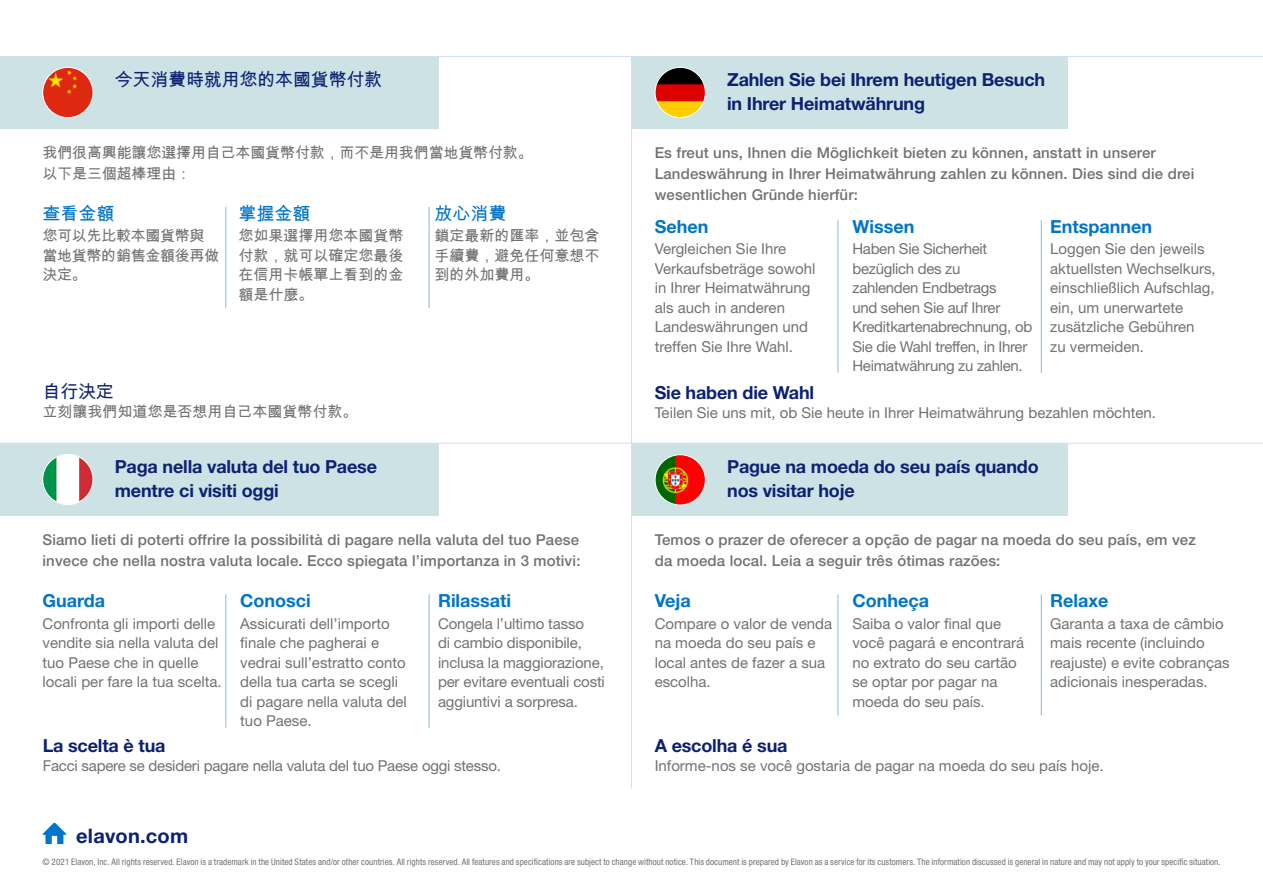
<style>
.page{position:relative;width:1263px;height:893px;background:#fff}
.page>*{position:absolute;margin:0;border:0;box-sizing:border-box;transform-origin:0 0}
.t1{font:700 19.95px "Helvetica Neue LT Std";letter-spacing:.01em;color:#0d2173}
.t2{font:700 18px/24px "Helvetica Neue LT Std";letter-spacing:-.01em;color:#0d2173}
.t3{font:700 18px "Helvetica Neue LT Std";color:#0075c9}
.t4{font:18px "Arial Unicode MS";letter-spacing:-.01em;color:#0d2173}
.t5{font:18px "Arial Unicode MS";color:#0075c9}
.t6{font:15px/19.5px "Helvetica Neue LT Std";color:#707370}
.t7{font:500 15px/21px "Helvetica Neue LT Std";letter-spacing:.01em;color:#707370}
.t8{font:15px/19.5px "Helvetica Neue LT Std";letter-spacing:-.02em;color:#707370}
.t9{font:15px/19.5px "Arial Unicode MS";color:#707370;text-align:justify}
.t10{font:15px/19.5px "Arial Unicode MS";letter-spacing:-.02em;color:#707370}
.t11{font:condensed 9px "Helvetica Neue LT Std";letter-spacing:.01em;color:#707370}
</style>
<div class="page">
<div style="left:0;top:443px;width:438px;height:73px;background:#cce2e4"></div>
<div style="left:631px;top:443px;width:437px;height:73px;background:#cce2e4"></div>
<div style="left:0;top:56px;width:438px;height:73px;background:#cce2e4"></div>
<div style="left:631px;top:56px;width:437px;height:73px;background:#cce2e4"></div>
<img style="left:43px;top:454px;width:50px;height:51px;border-radius:25px">
<div style="left:42px;top:454px;width:51px;height:51px;border:1px solid #fff;border-radius:50%"></div>
<img style="left:43px;top:67px;width:50px;height:51px;border-radius:25px">
<div style="left:42px;top:67px;width:51px;height:51px;border:1px solid #fff;border-radius:50%"></div>
<svg style="left:42px;top:822px;width:25px;height:22px"></svg>
<hr style="left:631px;top:57px;width:1px;height:732px;background:#cce3f4">
<hr style="left:0;top:443px;width:1263px;height:1px;background:#cce3f4">
<hr style="left:0;top:56px;width:1263px;height:1px;background:#cce3f4">
<img style="left:655px;top:67px;width:50px;height:51px;border-radius:25px">
<div style="left:655px;top:67px;width:51px;height:51px;border:1px solid #fff;border-radius:50%"></div>
<hr style="left:225px;top:207px;width:1px;height:101px;background:#80bae4">
<hr style="left:429px;top:207px;width:1px;height:101px;background:#80bae4">
<hr style="left:838px;top:220px;width:1px;height:153px;background:#80bae4">
<hr style="left:1041px;top:220px;width:1px;height:153px;background:#80bae4">
<img style="left:655px;top:455px;width:50px;height:50px;border-radius:25px">
<div style="left:655px;top:454px;width:51px;height:51px;border:1px solid #fff;border-radius:50%"></div>
<hr style="left:838px;top:594px;width:1px;height:121px;background:#80bae4">
<hr style="left:1041px;top:594px;width:1px;height:121px;background:#80bae4">
<hr style="left:225px;top:594px;width:1px;height:134px;background:#80bae4">
<hr style="left:429px;top:594px;width:1px;height:134px;background:#80bae4">
<p class="t4" style="left:115px;top:66px;width:269px">今天消費時就用您的本國貨幣付款</p>
<p class="t9" style="left:43px;top:142px;width:492px;line-height:21px">我們很高興能讓您選擇用自己本國貨幣付款，而不是用我們當地貨幣付款。以下是三個超棒理由：</p>
<p class="t5" style="left:43px;top:200px;width:73px">查看金額</p>
<p class="t10" style="left:43px;top:226px;width:178px">您可以先比較本國貨幣與當地貨幣的銷售金額後再做決定。</p>
<p class="t5" style="left:239px;top:200px;width:73px">掌握金額</p>
<p class="t9" style="left:239px;top:226px;width:167px">您如果選擇用您本國貨幣付款，就可以確定您最後在信用卡帳單上看到的金額是什麼。</p>
<p class="t5" style="left:435px;top:200px;width:73px">放心消費</p>
<p class="t9" style="left:435px;top:226px;width:166px">鎖定最新的匯率，並包含手續費，避免任何意想不到的外加費用。</p>
<p class="t4" style="left:43px;top:378px;width:73px">自行決定</p>
<p class="t9" style="left:43px;top:402px;width:316px">立刻讓我們知道您是否想用自己本國貨幣付款。</p>
<p class="t2" style="left:115px;top:454px;width:264px">Paga nella valuta del tuo Paese mentre ci visiti oggi</p>
<p class="t7" style="left:43px;top:529px;width:539px">Siamo lieti di poterti offrire la possibilità di pagare nella valuta del tuo Paese invece che nella nostra valuta locale. Ecco spiegata l’importanza in 3 motivi:</p>
<p class="t3" style="left:43px;top:590px;width:64px">Guarda</p>
<p class="t6" style="left:43px;top:613px;width:181px">Confronta gli importi delle vendite sia nella valuta del tuo Paese che in quelle locali per fare la tua scelta.</p>
<p class="t3" style="left:240px;top:590px;width:72px">Conosci</p>
<p class="t6" style="left:240px;top:613px;width:168px">Assicurati dell’importo finale che pagherai e vedrai sull’estratto conto della tua carta se scegli di pagare nella valuta del tuo Paese.</p>
<p class="t3" style="left:438px;top:590px;width:75px">Rilassati</p>
<p class="t6" style="left:438px;top:613px;width:168px">Congela l’ultimo tasso<br>di cambio disponibile, inclusa la maggiorazione, per evitare eventuali costi aggiuntivi a sorpresa.</p>
<p class="t2" style="left:43px;top:733px;width:124px">La scelta è tua</p>
<p class="t6" style="left:43px;top:756px;width:460px">Facci sapere se desideri pagare nella valuta del tuo Paese oggi stesso.</p>
<h1 class="t1" style="left:76px;top:823px;width:113px">elavon.com</h1>
<p class="t2" style="left:727px;top:67px;width:319px">Zahlen Sie bei Ihrem heutigen Besuch in Ihrer Heimatwährung</p>
<p class="t7" style="left:655px;top:142px;width:541px">Es freut uns, Ihnen die Möglichkeit bieten zu können, anstatt in unserer<br>Landeswährung in Ihrer Heimatwährung zahlen zu können. Dies sind die drei wesentlichen Gründe hierfür:</p>
<p class="t3" style="left:655px;top:215px;width:55px">Sehen</p>
<p class="t6" style="left:655px;top:239px;width:162px">Vergleichen Sie Ihre<br>Verkaufsbeträge sowohl in Ihrer Heimatwährung als auch in anderen<br>Landeswährungen und treffen Sie Ihre Wahl.</p>
<p class="t3" style="left:852px;top:215px;width:63px">Wissen</p>
<p class="t8" style="left:852px;top:239px;width:181px">Haben Sie Sicherheit bezüglich des zu<br>zahlenden Endbetrags<br>und sehen Sie auf Ihrer<br>Kreditkartenabrechnung, ob<br>Sie die Wahl treffen, in Ihrer<br>Heimatwährung zu zahlen.</p>
<p class="t3" style="left:1050px;top:215px;width:104px">Entspannen</p>
<p class="t6" style="left:1050px;top:239px;width:167px">Loggen Sie den jeweils aktuellsten Wechselkurs, einschließlich Aufschlag, ein, um unerwartete zusätzliche Gebühren<br>zu vermeiden.</p>
<p class="t2" style="left:655px;top:380px;width:161px">Sie haben die Wahl</p>
<p class="t6" style="left:655px;top:403px;width:503px">Teilen Sie uns mit, ob Sie heute in Ihrer Heimatwährung bezahlen möchten.</p>
<p class="t2" style="left:727px;top:454px;width:313px">Pague na moeda do seu país quando nos visitar hoje</p>
<p class="t7" style="left:655px;top:529px;width:543px">Temos o prazer de oferecer a opção de pagar na moeda do seu país, em vez da moeda local. Leia a seguir três ótimas razões:</p>
<p class="t3" style="left:655px;top:590px;width:38px">Veja</p>
<p class="t6" style="left:655px;top:613px;width:179px">Compare o valor de venda na moeda do seu país e local antes de fazer a sua escolha.</p>
<p class="t3" style="left:852px;top:590px;width:78px">Conheça</p>
<p class="t6" style="left:852px;top:613px;width:173px">Saiba o valor final que você pagará e encontrará no extrato do seu cartão se optar por pagar na moeda do seu país.</p>
<p class="t3" style="left:1050px;top:590px;width:60px">Relaxe</p>
<p class="t6" style="left:1050px;top:613px;width:181px">Garanta a taxa de câmbio mais recente (incluindo reajuste) e evite cobranças adicionais inesperadas.</p>
<p class="t2" style="left:655px;top:733px;width:134px">A escolha é sua</p>
<p class="t6" style="left:655px;top:756px;width:450px">Informe-nos se você gostaria de pagar na moeda do seu país hoje.</p>
<p class="t11" style="left:43px;top:857px;width:1180px">© 2021 Elavon, Inc. All rights reserved. Elavon is a trademark in the United States and/or other countries. All rights reserved. All features and specifications are subject to change without notice. This document is prepared by Elavon as a service for its customers. The information discussed is general in nature and may not apply to your specific situation.</p>
</div>
